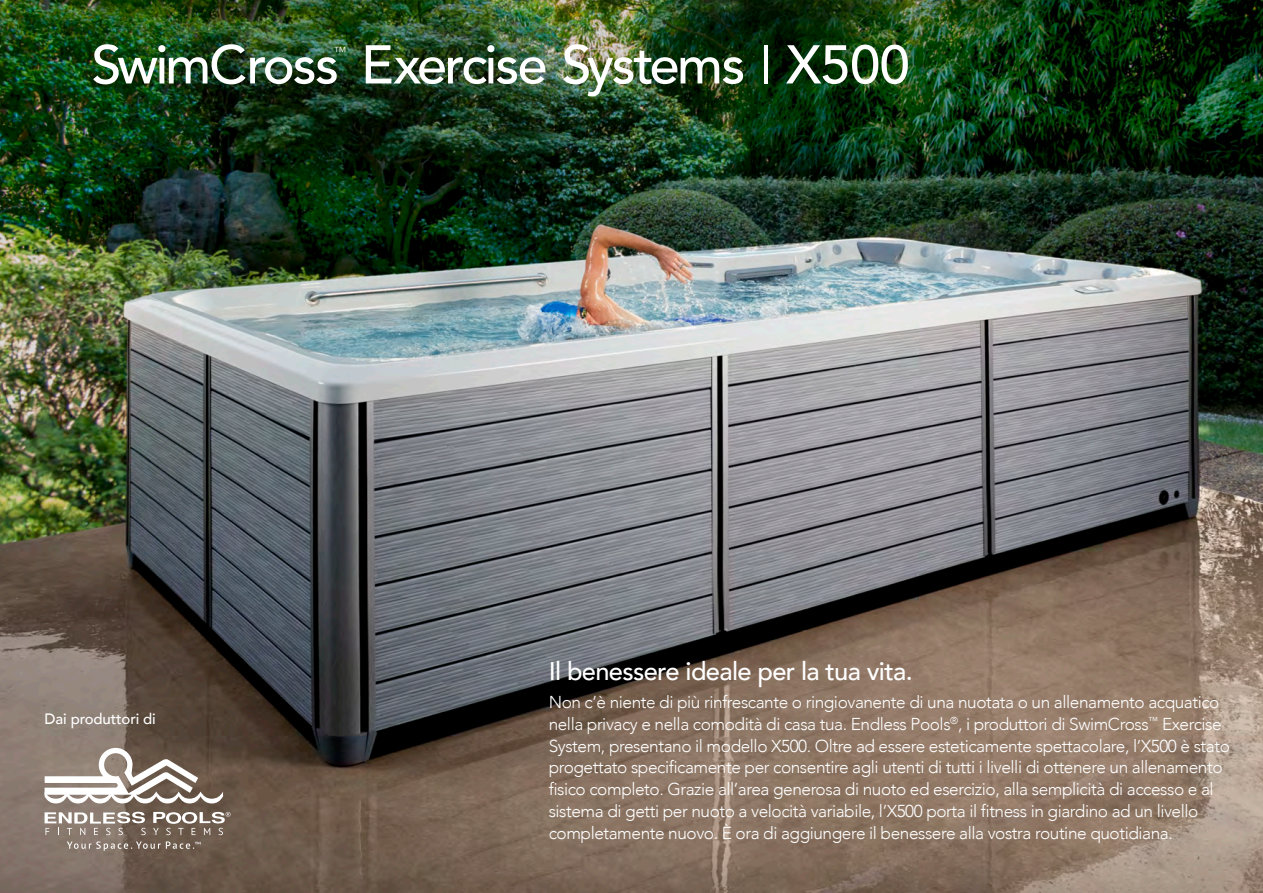
<style>
.page{position:relative;width:1263px;height:893px;background:#fff}
.page>*{position:absolute;margin:0;border:0;box-sizing:border-box;transform-origin:0 0}
.t1{font:500 54px "Avenir";letter-spacing:-.04em;color:#fff}
.t2{font:500 25.5px "Avenir";letter-spacing:-.025em;color:#fff}
.t3{font:300 17.25px/21.8px "Avenir";letter-spacing:-.025em;color:#fff}
.t4{font:500 15px "Avenir";letter-spacing:-.01em;color:#fff}
.t5{font:300 13.05px "Avenir";color:#fff}
.s1{font-weight:300}
</style>
<div class="page">
<img style="left:0;top:1px;width:1263px;height:892px">
<svg style="left:45px;top:748px;width:178px;height:56px"></svg>
<svg style="left:45px;top:812px;width:101px;height:23px"></svg>
<svg style="left:153px;top:812px;width:77px;height:23px;background:#92857a"></svg>
<svg style="left:67px;top:841px;width:134px;height:10px"></svg>
<p class="t1" style="left:91px;top:18px;width:820px">SwimCross Exercise Systems <span class="s1">I</span> X500</p>
<p class="t5" style="left:333px;top:44px;width:14px">™</p>
<p class="t4" style="left:45px;top:705px;width:113px">Dai produttori di</p>
<p class="t2" style="left:549px;top:649px;width:366px">Il benessere ideale per la tua vita.</p>
<p class="t3" style="left:549px;top:691px;width:683px">Non c’è niente di più rinfrescante o ringiovanente di una nuotata o un allenamento acquatico nella privacy e nella comodità di casa tua. Endless Pools<sup>®</sup>, i produttori di SwimCross<sup>™</sup> Exercise System, presentano il modello X500. Oltre ad essere esteticamente spettacolare, l’X500 è stato progettato specificamente per consentire agli utenti di tutti i livelli di ottenere un allenamento fisico completo. Grazie all’area generosa di nuoto ed esercizio, alla semplicità di accesso e al sistema di getti per nuoto a velocità variabile, l’X500 porta il fitness in giardino ad un livello completamente nuovo. È ora di aggiungere il benessere alla vostra routine quotidiana.</p>
</div>
